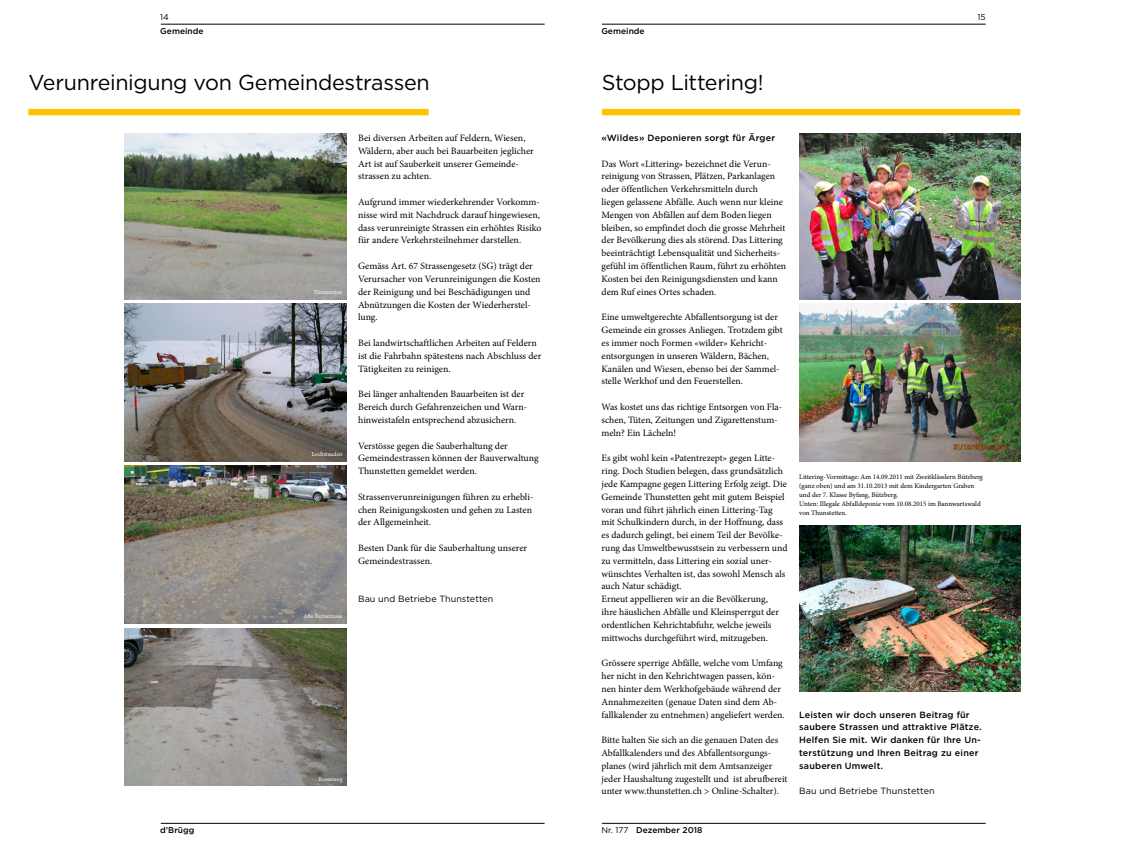
<style>
.page{position:relative;width:1146px;height:857px;background:#fff}
.page>*{position:absolute;margin:0;border:0;box-sizing:border-box;transform-origin:0 0}
.t1{font:21.5px "Gotham";letter-spacing:-.015em;color:#000}
.t2{font:9.7px/12.8px "Minion Pro";color:#000}
.t3{font:500 9px/12.8px "Gotham";letter-spacing:.02em;color:#000}
.t4{font:9px "Gotham";letter-spacing:.005em;color:#000}
.t5{font:500 8.4px "Gotham";letter-spacing:.005em;color:#000}
.t6{font:8.4px "Gotham";color:#000}
.t7{font:7px/9px "Minion Pro";color:#000}
.t8{font:6px "Minion Pro";color:#fff}
.s1{font-weight:400}
</style>
<div class="page">
<hr style="left:161px;top:24px;width:383px;height:1px;background:#000">
<hr style="left:602px;top:822px;width:383px;height:1px;background:#000">
<hr style="left:161px;top:822px;width:383px;height:1px;background:#000">
<div style="left:28px;top:109px;width:400px;height:6px;background:#fdc300"></div>
<hr style="left:602px;top:24px;width:383px;height:1px;background:#000">
<div style="left:601px;top:109px;width:419px;height:6px;background:#fdc300"></div>
<img style="left:125px;top:133px;width:221px;height:166px">
<img style="left:125px;top:465px;width:222px;height:158px">
<img style="left:125px;top:303px;width:221px;height:158px">
<img style="left:125px;top:628px;width:222px;height:157px">
<img style="left:799px;top:133px;width:221px;height:166px">
<img style="left:799px;top:303px;width:221px;height:158px">
<img style="left:799px;top:525px;width:221px;height:166px">
<p class="t6" style="left:160px;top:12px;width:10px">14</p>
<p class="t5" style="left:160px;top:25px;width:45px">Gemeinde</p>
<p class="t5" style="left:601px;top:25px;width:45px">Gemeinde</p>
<p class="t6" style="left:977px;top:12px;width:10px">15</p>
<h1 class="t1" style="left:28px;top:68px;width:403px">Verunreinigung von Gemeindestrassen</h1>
<p class="t8" style="left:313px;top:288px;width:31px">Thunstetten</p>
<p class="t8" style="left:311px;top:450px;width:32px">Lochstauden</p>
<p class="t8" style="left:303px;top:612px;width:40px">Alte Bernstrasse</p>
<p class="t2" style="left:358px;top:131px;width:177px">Bei diversen Arbeiten auf Feldern, Wiesen, Wäldern, aber auch bei Bauarbeiten jeglicher Art ist auf Sauberkeit unserer Gemeinde&shy;strassen zu achten.</p>
<p class="t2" style="left:358px;top:195px;width:185px">Aufgrund immer wiederkehrender Vorkomm&shy;nisse wird mit Nachdruck darauf hingewiesen, dass verunreinigte Strassen ein erhöhtes Risiko für andere Verkehrsteilnehmer darstellen.</p>
<p class="t2" style="left:358px;top:259px;width:184px">Gemäss Art. 67 Strassengesetz (SG) trägt der Verursacher von Verunreinigungen die Kosten der Reinigung und bei Beschädigungen und Abnützungen die Kosten der Wiederherstel&shy;lung.</p>
<p class="t2" style="left:358px;top:336px;width:185px">Bei landwirtschaftlichen Arbeiten auf Feldern ist die Fahrbahn spätestens nach Abschluss der<br>Tätigkeiten zu reinigen.</p>
<p class="t2" style="left:358px;top:387px;width:171px">Bei länger anhaltenden Bauarbeiten ist der<br>Bereich durch Gefahrenzeichen und Warn&shy;hinweistafeln entsprechend abzusichern.</p>
<p class="t2" style="left:358px;top:439px;width:182px">Verstösse gegen die Sauberhaltung der<br>Gemeindestrassen können der Bauverwaltung<br>Thunstetten gemeldet werden.</p>
<p class="t2" style="left:358px;top:490px;width:177px">Strassenverunreinigungen führen zu erhebli&shy;chen Reinigungskosten und gehen zu Lasten der Allgemeinheit.</p>
<p class="t2" style="left:358px;top:541px;width:170px">Besten Dank für die Sauberhaltung unserer<br>Gemeindestrassen.</p>
<p class="t4" style="left:358px;top:593px;width:137px">Bau und Betriebe Thunstetten</p>
<p class="t8" style="left:318px;top:774px;width:26px">Rosenweg</p>
<h1 class="t1" style="left:601px;top:68px;width:163px">Stopp Littering!</h1>
<p class="t3" style="left:601px;top:131px;width:175px">«Wildes» Deponieren sorgt für Ärger</p>
<p class="t2" style="left:601px;top:157px;width:186px">Das Wort «Littering» bezeichnet die Verun&shy;reinigung von Strassen, Plätzen, Parkanlagen oder öffentlichen Verkehrsmitteln durch<br>liegen gelassene Abfälle. Auch wenn nur kleine Mengen von Abfällen auf dem Boden liegen bleiben, so empfindet doch die grosse Mehrheit der Bevölkerung dies als störend. Das Littering beeinträchtigt Lebensqualität und Sicherheits&shy;gefühl im öffentlichen Raum, führt zu erhöhten Kosten bei den Reinigungsdiensten und kann dem Ruf eines Ortes schaden.</p>
<p class="t2" style="left:601px;top:311px;width:183px">Eine umweltgerechte Abfallentsorgung ist der Gemeinde ein grosses Anliegen. Trotzdem gibt es immer noch Formen «wilder» Kehricht&shy;entsorgungen in unseren Wäldern, Bächen, Kanälen und Wiesen, ebenso bei der Sammel&shy;stelle Werkhof und den Feuerstellen.</p>
<p class="t2" style="left:601px;top:400px;width:182px">Was kostet uns das richtige Entsorgen von Fla&shy;schen, Tüten, Zeitungen und Zigarettenstum&shy;meln? Ein Lächeln!</p>
<p class="t2" style="left:601px;top:451px;width:187px">Es gibt wohl kein «Patentrezept» gegen Litte&shy;ring. Doch Studien belegen, dass grundsätzlich jede Kampagne gegen Littering Erfolg zeigt. Die Gemeinde Thunstetten geht mit gutem Beispiel voran und führt jährlich einen Littering-Tag mit Schulkindern durch, in der Hoffnung, dass es dadurch gelingt, bei einem Teil der Bevölke&shy;rung das Umweltbewusstsein zu verbessern und zu vermitteln, dass Littering ein sozial uner&shy;wünschtes Verhalten ist, das sowohl Mensch als auch Natur schädigt.<br>Erneut appellieren wir an die Bevölkerung,<br>ihre häuslichen Abfälle und Kleinsperrgut der ordentlichen Kehrichtabfuhr, welche jeweils mittwochs durchgeführt wird, mitzugeben.</p>
<p class="t2" style="left:601px;top:656px;width:185px">Grössere sperrige Abfälle, welche vom Umfang her nicht in den Kehrichtwagen passen, kön&shy;nen hinter dem Werkhofgebäude während der Annahmezeiten (genaue Daten sind dem Ab&shy;fallkalender zu entnehmen) angeliefert werden.</p>
<p class="t2" style="left:601px;top:733px;width:187px">Bitte halten Sie sich an die genauen Daten des Abfallkalenders und des Abfallentsorgungs&shy;planes (wird jährlich mit dem Amtsanzeiger jeder Haushaltung zugestellt und ist abrufbereit unter www.thunstetten.ch &gt; Online-Schalter).</p>
<p class="t7" style="left:799px;top:472px;width:185px">Littering-Vormittage: Am 14.09.2011 mit Zweitklässlern Bützberg (ganz oben) und am 31.10.2013 mit dem Kindergarten Graben und der 7. Klasse Byfang, Bützberg.<br>Unten: Illegale Abfalldeponie vom 10.08.2015 im Bannwartswald von Thunstetten.</p>
<p class="t3" style="left:799px;top:707px;width:184px">Leisten wir doch unseren Beitrag für saubere Strassen und attraktive Plätze.<br>Helfen Sie mit. Wir danken für Ihre Un&shy;terstützung und Ihren Beitrag zu einer sauberen Umwelt.</p>
<p class="t4" style="left:799px;top:785px;width:137px">Bau und Betriebe Thunstetten</p>
<p class="t5" style="left:160px;top:824px;width:36px">d’Brügg</p>
<p class="t5" style="left:601px;top:824px;width:103px"><span class="s1">Nr. 177</span> Dezember 2018</p>
</div>
